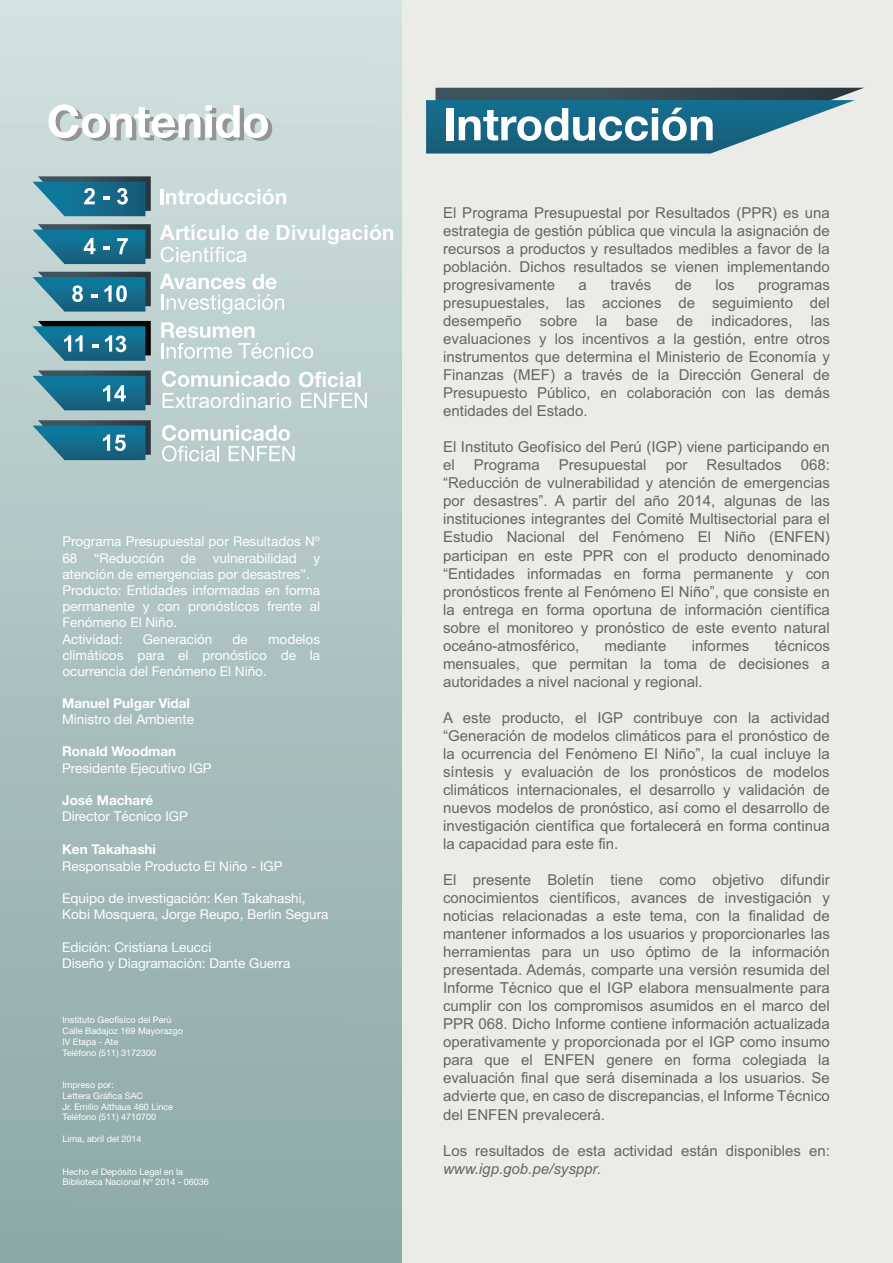
<style>
.page{position:relative;width:893px;height:1263px;background:#ebece7}
.page>*{position:absolute;margin:0;border:0;box-sizing:border-box;transform-origin:0 0}
.t1{font:700 21px/21px "Arial";color:#fffefd}
.t2{font:21px "Arial";color:#fff}
.t3{font:700 21px "Arial";color:#fff}
.t4{font:15px/18px "Arial";color:#666566;text-align:justify}
.t5{font:13.5px/16.2px "Helvetica Neue";color:#fff}
.t6{font:9px/10.8px "Helvetica Neue";color:#fff}
.s1{font-weight:400}
.s2{font-weight:700}
.s3{font-style:italic}
</style>
<div class="page">
<div style="left:0;top:0;width:402px;height:1263px;background:linear-gradient(to bottom,#d1e1e0,#8ba7a6)"></div>
<svg style="left:33px;top:370px;width:118px;height:40px;background:#377990"></svg>
<svg style="left:33px;top:420px;width:118px;height:40px;background:#36788f"></svg>
<svg style="left:48px;top:104px;width:224px;height:37px;background:#d1d9d9"></svg>
<svg style="left:161px;top:322px;width:152px;height:37px;background:#ccdbdb"></svg>
<svg style="left:162px;top:371px;width:128px;height:16px;background:#d6e2e1"></svg>
<svg style="left:162px;top:425px;width:133px;height:36px;background:#cddbdb"></svg>
<hr style="left:160px;top:189px;width:3px;height:15px;background:#fff">
<svg style="left:166px;top:189px;width:120px;height:16px;background:#dce7e6"></svg>
<svg style="left:160px;top:274px;width:124px;height:40px;background:#d1dede"></svg>
<svg style="left:33px;top:176px;width:118px;height:40px;background:#3b7b91"></svg>
<svg style="left:33px;top:321px;width:118px;height:40px;background:#367388"></svg>
<svg style="left:33px;top:224px;width:118px;height:40px;background:#397a91"></svg>
<svg style="left:426px;top:88px;width:437px;height:66px"></svg>
<svg style="left:33px;top:272px;width:118px;height:40px;background:#3f7e94"></svg>
<svg style="left:301px;top:393px;width:66px;height:15px"></svg>
<p class="t1" style="left:160px;top:223px;width:236px">Artículo de Divulgación<br><span class="s1">Científica</span></p>
<p class="t3" style="left:298px;top:366px;width:66px">Oficial</p>
<p class="t2" style="left:161px;top:387px;width:132px">Extraordinario</p>
<p class="t5" style="left:62px;top:532px;width:259px">Programa Presupuestal por Resultados Nº<br>68 “Reducción de vulnerabilidad y atención de emergencias por desastres”.<br>Producto: Entidades informadas en forma permanente y con pronósticos frente al<br>Fenómeno El Niño.<br>Actividad:</p>
<p class="t5" style="left:143px;top:630px;width:71px">Generación</p>
<p class="t5" style="left:233px;top:630px;width:17px">de</p>
<p class="t5" style="left:62px;top:630px;width:259px;text-align:justify;text-indent:206px">modelos climáticos para el pronóstico de la ocurrencia del Fenómeno El Niño.</p>
<p class="t5" style="left:62px;top:694px;width:133px"><span class="s2">Manuel Pulgar Vidal<br></span>Ministro del Ambiente</p>
<p class="t5" style="left:62px;top:743px;width:151px"><span class="s2">Ronald Woodman<br></span>Presidente Ejecutivo IGP</p>
<p class="t5" style="left:62px;top:791px;width:127px"><span class="s2">José Macharé<br></span>Director Técnico IGP</p>
<p class="t5" style="left:62px;top:840px;width:222px"><span class="s2">Ken Takahashi<br></span>Responsable Producto El Niño - IGP</p>
<p class="t5" style="left:62px;top:889px;width:268px">Equipo de investigación: Ken Takahashi,<br>Kobi Mosquera, Jorge Reupo, Berlín Segura</p>
<p class="t5" style="left:62px;top:938px;width:230px">Edición: Cristiana Leucci<br>Diseño y Diagramación: Dante Guerra</p>
<p class="t6" style="left:63px;top:1014px;width:122px">Instituto Geofísico del Perú<br>Calle Badajoz 169 Mayorazgo<br>IV Etapa - Ate<br>Teléfono (511) 3172300</p>
<p class="t6" style="left:63px;top:1079px;width:112px">Impreso por:<br>Lettera Gráfica SAC<br>Jr. Emilio Althaus 460 Lince<br>Teléfono (511) 4710700</p>
<p class="t6" style="left:63px;top:1133px;width:80px">Lima, abril del 2014</p>
<p class="t6" style="left:63px;top:1165px;width:148px">Hecho el Depósito Legal en la<br>Biblioteca Nacional Nº 2014 - 06036</p>
<p class="t4" style="left:443px;top:204px;width:388px">El Programa Presupuestal por Resultados (PPR) es una estrategia de gestión pública que vincula la asignación de recursos a productos y resultados medibles a favor de la población. Dichos resultados se vienen implementando progresivamente</p>
<p class="t4" style="left:579px;top:276px;width:10px">a</p>
<p class="t4" style="left:611px;top:276px;width:42px">través</p>
<p class="t4" style="left:675px;top:276px;width:18px">de</p>
<p class="t4" style="left:715px;top:276px;width:21px">los</p>
<p class="t4" style="left:443px;top:276px;width:388px;text-indent:315px">programas presupuestales, las acciones de seguimiento del desempeño sobre la base de indicadores, las evaluaciones y los incentivos a la gestión, entre otros instrumentos que determina el Ministerio de Economía y Finanzas (MEF) a través de la Dirección General de Presupuesto Público, en colaboración con las demás entidades del Estado.</p>
<p class="t4" style="left:443px;top:438px;width:388px">El Instituto Geofísico del Perú (IGP) viene participando en el</p>
<p class="t4" style="left:443px;top:456px;width:388px;text-indent:358px">068: “Reducción de vulnerabilidad y atención de emergencias por desastres”. A partir del año 2014, algunas de las instituciones integrantes del Comité Multisectorial para el Estudio Nacional del Fenómeno El Niño (ENFEN) participan en este PPR con el producto denominado “Entidades informadas en forma permanente y con pronósticos frente al Fenómeno El Niño”, que consiste en la entrega en forma oportuna de información científica sobre el monitoreo y pronóstico de este evento natural oceáno-atmosférico,</p>
<p class="t4" style="left:474px;top:456px;width:67px">Programa</p>
<p class="t4" style="left:559px;top:456px;width:89px">Presupuestal</p>
<p class="t4" style="left:666px;top:456px;width:23px">por</p>
<p class="t4" style="left:706px;top:456px;width:77px">Resultados</p>
<p class="t4" style="left:605px;top:636px;width:63px">mediante</p>
<p class="t4" style="left:692px;top:636px;width:59px">informes</p>
<p class="t4" style="left:443px;top:636px;width:388px;text-indent:332px">técnicos mensuales, que permitan la toma de decisiones a autoridades a nivel nacional y regional.</p>
<p class="t4" style="left:443px;top:709px;width:388px">A este producto, el IGP contribuye con la actividad “Generación de modelos climáticos para el pronóstico de la ocurrencia del Fenómeno El Niño”, la cual incluye la síntesis y evaluación de los pronósticos de modelos climáticos internacionales, el desarrollo y validación de nuevos modelos de pronóstico, así como el desarrollo de investigación científica que fortalecerá en forma continua la capacidad para este fin.</p>
<p class="t4" style="left:443px;top:871px;width:388px">El presente Boletín tiene como objetivo difundir conocimientos científicos, avances de investigación y noticias relacionadas a este tema, con la finalidad de mantener informados a los usuarios y proporcionarles las herramientas para un uso óptimo de la información presentada. Además, comparte una versión resumida del Informe Técnico que el IGP elabora mensualmente para cumplir con los compromisos asumidos en el marco del PPR 068. Dicho Informe contiene información actualizada operativamente y proporcionada por el IGP como insumo para que el ENFEN genere en forma colegiada la evaluación final que será diseminada a los usuarios. Se advierte que, en caso de discrepancias, el Informe Técnico del ENFEN prevalecerá.</p>
<p class="t4" style="left:443px;top:1141px;width:388px">Los resultados de esta actividad están disponibles en: <span class="s3">www.igp.gob.pe/sysppr.</span></p>
</div>
